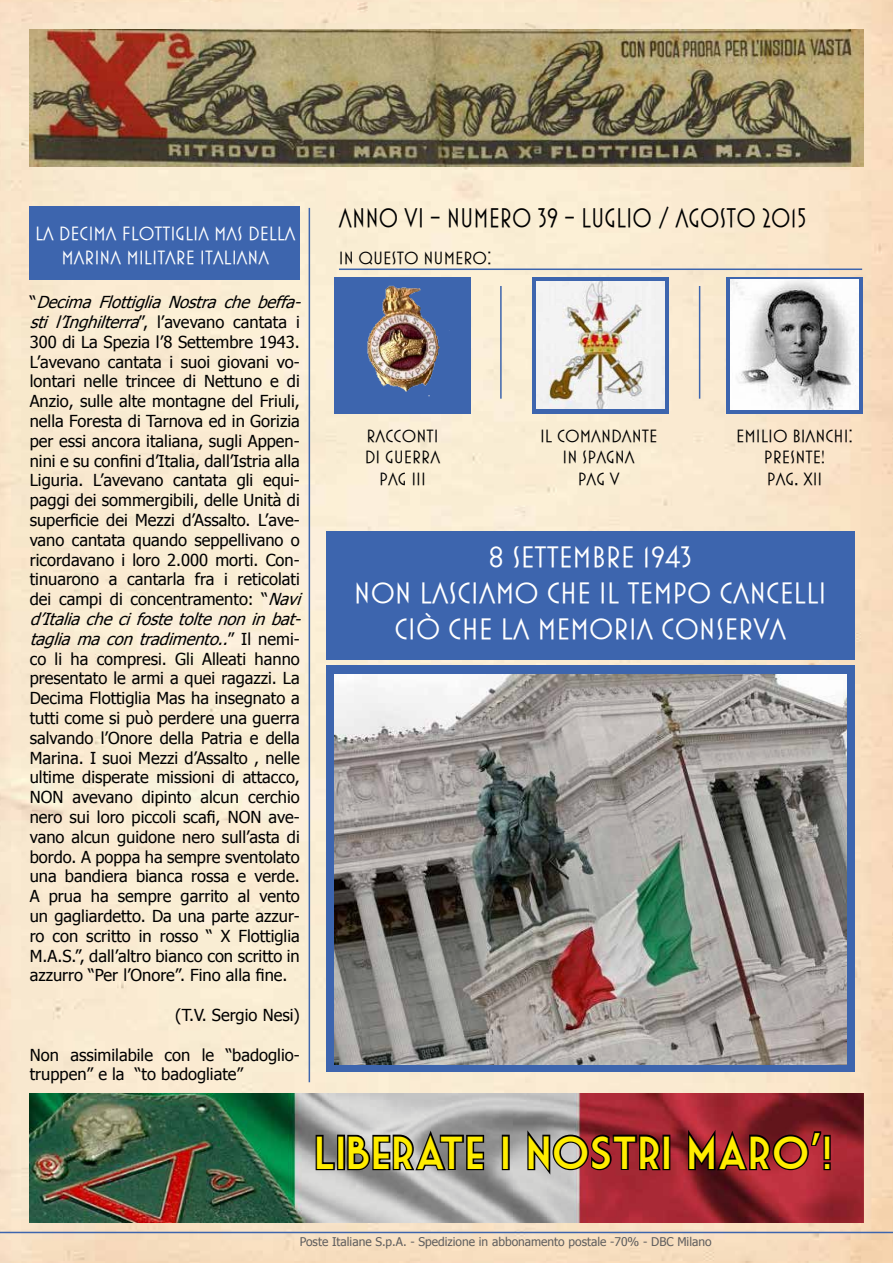
<style>
.page{position:relative;width:893px;height:1263px;background:#fff}
.page>*{position:absolute;margin:0;border:0;box-sizing:border-box;transform-origin:0 0}
.t1{font:45px "Market Deco";color:#ffed00}
.t2{font:30px/36px "Mostra Three";color:#fff;text-align:center}
.t3{font:27.3px "Mostra Three";color:#000;scale:.88 1}
.t4{font:19.5px/23.4px "Mostra Three";color:#fff;text-align:center}
.t5{font:18px/21.6px "Mostra Three";color:#000;text-align:center}
.t6{font:16.5px/19.8px "Tahoma";color:#000}
.t7{font:12px "Tahoma";color:#5f5e5e}
.s1{font-style:italic}
</style>
<div class="page">
<img style="left:0;top:0;width:893px;height:1263px">
<img style="left:30px;top:30px;width:833px;height:136px">
<img style="left:30px;top:1094px;width:833px;height:128px">
<hr style="left:339px;top:268px;width:523px;height:2px;background:#3d65ae">
<div style="left:30px;top:206px;width:270px;height:74px;background:#3d65ae"></div>
<hr style="left:309px;top:208px;width:1px;height:874px;background:#3d65ae">
<hr style="left:500px;top:286px;width:2px;height:113px;background:#3d65ae">
<hr style="left:699px;top:286px;width:1px;height:113px;background:#3d65ae">
<hr style="left:0;top:1232px;width:893px;height:1px;background:#3d65ae">
<svg style="left:314px;top:1133px;width:22px;height:39px"></svg>
<div style="left:337px;top:1135px;width:8px;height:35px;border:3px solid #000"></div>
<svg style="left:346px;top:1126px;width:140px;height:46px;background:#676766"></svg>
<div style="left:502px;top:1135px;width:8px;height:35px;border:3px solid #000"></div>
<svg style="left:525px;top:1131px;width:138px;height:48px;background:#744247"></svg>
<div style="left:662px;top:1135px;width:8px;height:35px;border:3px solid #000"></div>
<svg style="left:687px;top:1125px;width:136px;height:47px;background:#681920"></svg>
<div style="left:823px;top:1135px;width:8px;height:25px;border:3px solid #000"></div>
<div style="left:823px;top:1162px;width:8px;height:8px;border:3px solid #000"></div>
<div style="left:334px;top:277px;width:137px;height:136px;background:#3d65ae"></div>
<svg style="left:726px;top:277px;width:136px;height:136px;fill:#3d65ae"></svg>
<svg style="left:533px;top:277px;width:136px;height:136px;background:#5174b5"></svg>
<div style="left:326px;top:665px;width:529px;height:406px;background:#3d65ae"></div>
<img style="left:334px;top:675px;width:512px;height:389px">
<div style="left:326px;top:531px;width:529px;height:128px;background:#3d65ae"></div>
<img style="left:731px;top:280px;width:127px;height:129px">
<img style="left:367px;top:285px;width:83px;height:112px">
<img style="left:536px;top:282px;width:128px;height:127px">
<p class="t4" style="left:35px;top:222px;width:262px">LA DECIMA FLOTTIGLIA MAS DELLA<br>MARINA MILITARE ITALIANA</p>
<p class="t6" style="left:30px;top:291px;width:278px">“ <span class="s1">Decima Flottiglia Nostra che beffa&shy;sti l’Inghilterra</span>”, l ’a v e v a n o c a n t a t a i 300 di La Spezia l’8 Settembre 1943.<br>L’avevano cantata i suoi giovani vo&shy;lontari nelle trincee di Nettuno e di Anzio, sulle alte montagne del Friuli, nella Foresta di Tarnova ed in Gorizia per essi ancora italiana, sugli Appen&shy;nini e su confini d’Italia, dall’Istria alla Liguria. L’avevano cantata gli equi&shy;paggi dei sommergibili, delle Unità di superficie dei Mezzi d’Assalto. L’ave&shy;vano cantata quando seppellivano o ricordavano i loro 2.000 morti. Con&shy;tinuarono a cantarla fra i reticolati dei campi di concentramento: “<span class="s1">Navi d’Italiachecifostetoltenoninbat&shy;tagliamacontradimento..</span>” I l n e m i - co li ha compresi. Gli Alleati hanno presentato le armi a quei ragazzi. La Decima Flottiglia Mas ha insegnato a tutti come si può perdere una guerra salvando l’Onore della Patria e della Marina. I suoi Mezzi d’Assalto , nelle ultime disperate missioni di attacco, NON avevano dipinto alcun cerchio nero sui loro piccoli scafi, NON ave&shy;vano alcun guidone nero sull’asta di bordo. A poppa ha sempre sventolato una bandiera bianca rossa e verde.<br>A prua ha sempre garrito al vento un gagliardetto. Da una parte azzur&shy;ro con scritto in rosso “ X Flottiglia M.A.S.”, dall’altro bianco con scritto in azzurro “Per l’Onore”. Fino alla fine.</p>
<p class="t6" style="left:175px;top:1004px;width:126px">(T.V. Sergio Nesi)</p>
<p class="t6" style="left:30px;top:1044px;width:271px">Non assimilabile con le “badoglio&shy;truppen” e la “to badogliate”</p>
<h3 class="t3" style="left:339px;top:203px;width:532px">ANNO VI - NUMERO 39 - LUGLIO / AGOSTO 2015</h3>
<p class="t5" style="left:339px;top:247px;width:154px">IN QUESTO NUMERO:</p>
<p class="t5" style="left:365px;top:424px;width:77px">RACCONTI<br>DI GUERRA<br>PAG III</p>
<p class="t5" style="left:540px;top:424px;width:119px">IL COMANDANTE<br>IN SPAGNA<br>PAG V</p>
<p class="t5" style="left:736px;top:424px;width:118px">EMILIO BIANCHI:<br>PRESNTE!<br>PAG. XII</p>
<h2 class="t2" style="left:354px;top:539px;width:474px">8 SETTEMBRE 1943<br>NON LASCIAMO CHE IL TEMPO CANCELLI<br>CIÒ CHE LA MEMORIA CONSERVA</h2>
<h1 class="t1" style="left:314px;top:1128px;width:519px">LIBERATE I NOSTRI MARO’!</h1>
<p class="t7" style="left:300px;top:1233px;width:413px">Poste Italiane S.p.A. - Spedizione in abbonamento postale -70% - DBC Milano</p>
</div>
